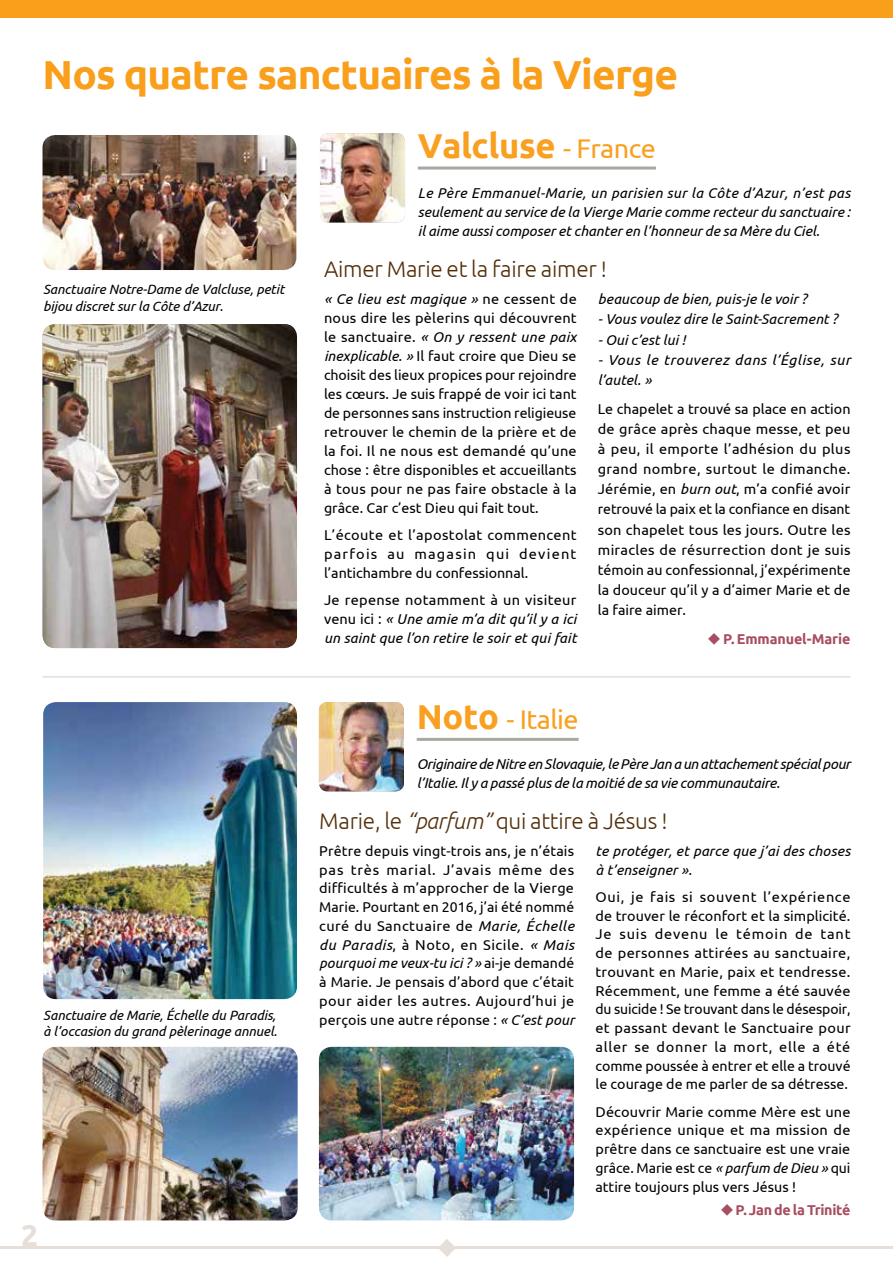
<style>
.page{position:relative;width:893px;height:1263px;background:#fff}
.page>*{position:absolute;margin:0;border:0;box-sizing:border-box;transform-origin:0 0}
.t1{font:700 40.5px "Ubuntu";letter-spacing:-.02em;color:#f99f1c}
.t2{font:700 34.5px "Ubuntu";letter-spacing:-.01em;color:#f9a020}
.t3{font:700 30px "Ubuntu";color:#e5ded9}
.t4{font:27px "Ubuntu";letter-spacing:-.02em;color:#f9a020}
.t5{font:300 22.5px "Ubuntu";letter-spacing:-.01em;color:#532f09}
.t6{font:14.25px/18.8px "Ubuntu";color:#000;text-align:justify}
.t7{font:italic 14.25px/18.9px "Ubuntu";color:#000;text-align:justify}
.t8{font:italic 14.25px/18.8px "Ubuntu";letter-spacing:-.02em;color:#000}
.t9{font:italic 14.25px/20.1px "Ubuntu";letter-spacing:.04em;color:#000}
.t10{font:700 14.25px "Ubuntu";letter-spacing:-.01em;color:#a74e60}
.t11{font:italic 13.5px/16.2px "Ubuntu";letter-spacing:-.005em;color:#000}
.s1{font-weight:400;font-size:27px}
.s2{font-style:italic}
.s3{font-style:normal}
.s4{font-weight:700;font-size:34.5px}
</style>
<div class="page">
<hr style="left:0;top:1246px;width:893px;height:2px;background:#e5ded9">
<svg style="left:438px;top:1239px;width:18px;height:18px"></svg>
<hr style="left:417px;top:738px;width:162px;height:3px;background:#aaa6a2">
<hr style="left:418px;top:167px;width:238px;height:3px;background:#aaa6a2">
<img style="left:320px;top:133px;width:85px;height:89px">
<img style="left:319px;top:702px;width:85px;height:89px">
<img style="left:319px;top:1047px;width:255px;height:173px">
<img style="left:43px;top:1047px;width:255px;height:173px">
<div style="left:0;top:0;width:893px;height:17px;background:#f99f1c"></div>
<img style="left:43px;top:324px;width:254px;height:324px">
<img style="left:43px;top:135px;width:253px;height:135px">
<hr style="left:43px;top:676px;width:807px;height:2px;background:#e5ded9">
<img style="left:43px;top:702px;width:254px;height:297px">
<h1 class="t1" style="left:43px;top:50px;width:637px">Nos quatre sanctuaires à la Vierge</h1>
<p class="t11" style="left:43px;top:281px;width:243px">Sanctuaire Notre-Dame de Valcluse, petit bijou discret sur la Côte d’Azur.</p>
<p class="t11" style="left:43px;top:1006px;width:235px">Sanctuaire de Marie, Échelle du Paradis, à l’occasion du grand pèlerinage annuel.</p>
<h3 class="t3" style="left:21px;top:1217px;width:19px">2</h3>
<h2 class="t2" style="left:418px;top:124px;width:240px">Valcluse <span class="s1">- France</span></h2>
<p class="t7" style="left:418px;top:183px;width:434px">Le Père Emmanuel-Marie, un parisien sur la Côte d’Azur, n’est pas seulement au service de la Vierge Marie comme recteur du sanctuaire : il aime aussi composer et chanter en l’honneur de sa Mère du Ciel.</p>
<h3 class="t5" style="left:324px;top:255px;width:284px">Aimer Marie et la faire aimer !</h3>
<p class="t6" style="left:324px;top:289px;width:254px"><span class="s2">« Ce lieu est magique »</span> ne cessent de nous dire les pèlerins qui découvrent le sanctuaire. <span class="s2">« On y ressent une paix inexplicable. »</span> Il faut croire que Dieu se choisit des lieux propices pour rejoindre les cœurs. Je suis frappé de voir ici tant de personnes sans instruction religieuse retrouver le chemin de la prière et de la foi. Il ne nous est demandé qu’une chose : être disponibles et accueillants à tous pour ne pas faire obstacle à la grâce. Car c’est Dieu qui fait tout.</p>
<p class="t6" style="left:324px;top:525px;width:254px">L’écoute et l’apostolat commencent parfois au magasin qui devient l’antichambre du confessionnal.</p>
<p class="t7" style="left:324px;top:590px;width:254px"><span class="s3">Je repense notamment à un visiteur venu ici :</span> « Une amie m’a dit qu’il y a ici un saint que l’on retire le soir et qui fait</p>
<p class="t7" style="left:598px;top:289px;width:211px">beaucoup de bien, puis-je le voir ?</p>
<p class="t7" style="left:598px;top:309px;width:241px">- Vous voulez dire le Saint-Sacrement ?</p>
<p class="t7" style="left:598px;top:330px;width:89px">- Oui c’est lui !</p>
<p class="t9" style="left:598px;top:349px;width:254px">- Vous le trouverez dans l’Église, sur l’autel. »</p>
<p class="t6" style="left:598px;top:398px;width:254px;line-height:20.1px">Le chapelet a trouvé sa place en action de grâce après chaque messe, et peu à peu, il emporte l’adhésion du plus grand nombre, surtout le dimanche.<br>Jérémie, en <span class="s2">burn out</span>, m’a confié avoir retrouvé la paix et la confiance en disant son chapelet tous les jours. Outre les miracles de résurrection dont je suis témoin au confessionnal, j’expérimente la douceur qu’il y a d’aimer Marie et de la faire aimer.</p>
<p class="t10" style="left:707px;top:630px;width:145px">◆ P. Emmanuel-Marie</p>
<h3 class="t4" style="left:417px;top:703px;width:163px"><span class="s4">Noto</span> - Italie</h3>
<p class="t8" style="left:417px;top:754px;width:435px">Originaire de Nitre en Slovaquie, le Père Jan a un attachement spécial pour l’Italie. Il y a passé plus de la moitié de sa vie communautaire.</p>
<h3 class="t5" style="left:319px;top:807px;width:350px">Marie, le <span class="s2">“parfum”</span> qui attire à Jésus !</h3>
<p class="t6" style="left:319px;top:841px;width:257px">Prêtre depuis vingt-trois ans, je n’étais pas très marial. J’avais même des difficultés à m’approcher de la Vierge Marie. Pourtant en 2016, j’ai été nommé curé du Sanctuaire de <span class="s2">Marie, Échelle du Paradis</span>, à Noto, en Sicile. <span class="s2">« Mais pourquoi me veux-tu ici ? »</span> ai-je demandé à Marie. Je pensais d’abord que c’était pour aider les autres. Aujourd’hui je perçois une autre réponse : <span class="s2">« C’est pour</span></p>
<p class="t7" style="left:595px;top:841px;width:256px">te protéger, et parce que j’ai des choses à t’enseigner ».</p>
<p class="t6" style="left:595px;top:887px;width:257px">Oui, je fais si souvent l’expérience de trouver le réconfort et la simplicité.<br>Je suis devenu le témoin de tant de personnes attirées au sanctuaire, trouvant en Marie, paix et tendresse.<br>Récemment, une femme a été sauvée du suicide ! Se trouvant dans le désespoir, et passant devant le Sanctuaire pour aller se donner la mort, elle a été comme poussée à entrer et elle a trouvé le courage de me parler de sa détresse.</p>
<p class="t6" style="left:595px;top:1102px;width:256px">Découvrir Marie comme Mère est une expérience unique et ma mission de prêtre dans ce sanctuaire est une vraie grâce. Marie est ce <span class="s2">« parfum de Dieu »</span> qui attire toujours plus vers Jésus !</p>
<p class="t10" style="left:720px;top:1201px;width:132px">◆ P. Jan de la Trinité</p>
</div>
